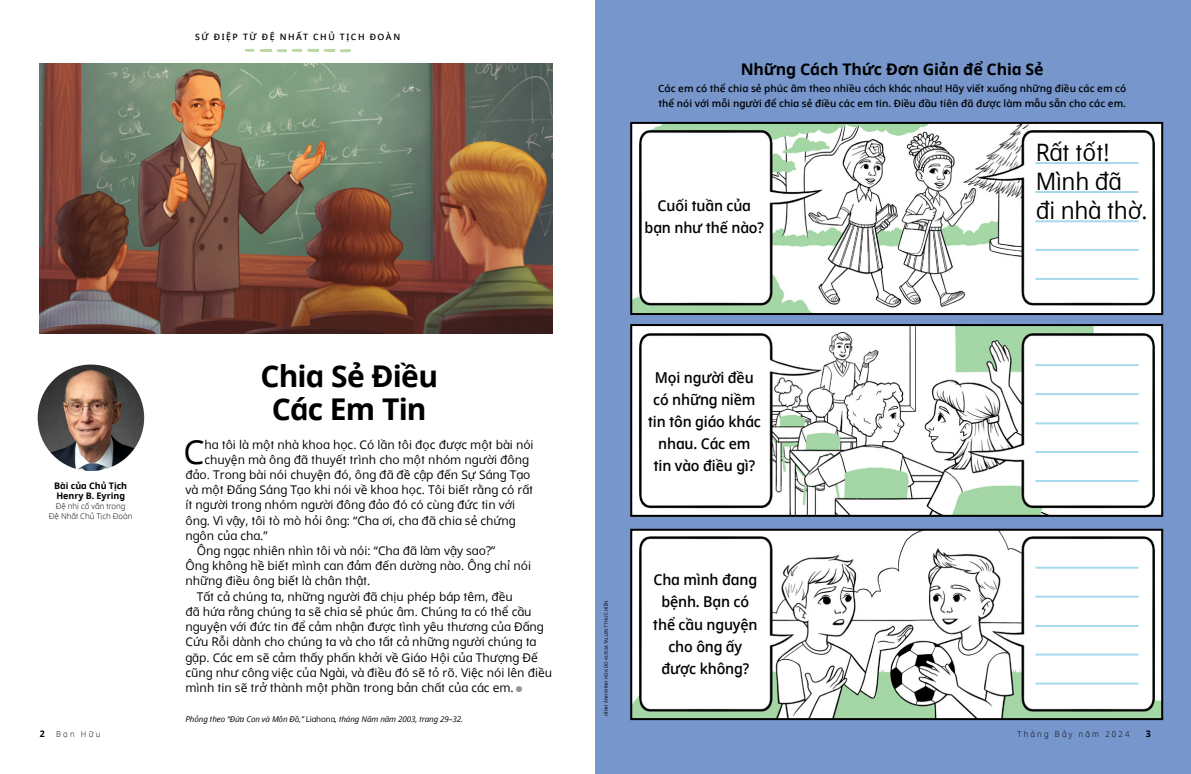
<style>
.page{position:relative;width:1191px;height:774px;background:#fff}
.page>*{position:absolute;margin:0;border:0;box-sizing:border-box;transform-origin:0 0}
.p1_first{font:33.3px "Dots Solidlds Lat";color:#000}
.t1{font:700 30px/33px "Dots Solidlds Lat";letter-spacing:-.03em;color:#000;text-align:center}
.span_dominant_p{font:24px/29px "Dots Solidlds Lat";letter-spacing:-.01em;color:#000;scale:.95 1}
.t2{font:700 16px "Dots Solidlds Lat";letter-spacing:-.01em;color:#000}
.t3{font:600 15px/22px "Dots Solidlds Lat";letter-spacing:-.01em;color:#000;text-align:center;scale:.95 1}
.p1{font:12px/15.2px "Dots Solidlds Lat";color:#000}
.p1_first-2{font:12px "Dots Solidlds Lat";color:#000}
.p2_first{font:600 10px/15px "Dots Solidlds Lat";color:#000}
.t4{font:700 9.2px "Dots Solidlds Lat";color:#000;scale:.95 1}
.p1_author-name{font:700 9px/10.5px "Dots Solidlds Lat";letter-spacing:-.005em;color:#000}
.t5{font:600 8.8px "Dots Solidlds Lat";letter-spacing:.17em;color:#000}
.t6{font:300 8.2px "Dots Solidlds Lat";letter-spacing:.28em;color:#000;scale:.95 1}
.t7{font:italic 8px "Dots Solidlds Lat";letter-spacing:-.01em;color:#000}
.p1_author-role{font:300 8px/10px "Dots Solidlds Lat";letter-spacing:-.005em;color:#000;text-align:center}
.p1_figure_image_credit_first__p1_aside_i{font:4.5px "Dots Solidlds Lat";color:#000}
.s1{font-family:"Ding P Ilds Dpi";font-size:8.5px;color:#969798}
.s2{font-style:normal}
</style>
<div class="page">
<svg style="left:244px;top:49px;width:107px;height:3px"></svg>
<img style="left:36px;top:363px;width:110px;height:110px;border-radius:55px">
<div style="left:34px;top:361px;width:114px;height:114px;border:4px solid #fff;border-radius:50%"></div>
<img style="left:40px;top:64px;width:513px;height:269px">
<div style="left:595px;top:0;width:596px;height:774px;background:#7696cc"></div>
<img style="left:633px;top:125px;width:527px;height:187px">
<div style="left:630px;top:122px;width:533px;height:193px;border:2px solid #000"></div>
<img style="left:633px;top:327px;width:527px;height:187px">
<div style="left:630px;top:324px;width:533px;height:193px;border:2px solid #000"></div>
<img style="left:633px;top:532px;width:527px;height:185px">
<div style="left:630px;top:529px;width:533px;height:191px;border:2px solid #000"></div>
<hr style="left:1035px;top:567px;width:103px;height:2px;background:#0091d0">
<hr style="left:1035px;top:653px;width:103px;height:2px;background:#0091d0">
<hr style="left:1035px;top:596px;width:103px;height:2px;background:#0091d0">
<hr style="left:1035px;top:682px;width:103px;height:2px;background:#0091d0">
<hr style="left:1035px;top:625px;width:103px;height:2px;background:#0091d0">
<hr style="left:1035px;top:364px;width:103px;height:2px;background:#0091d0">
<hr style="left:1035px;top:451px;width:103px;height:2px;background:#0091d0">
<hr style="left:1035px;top:393px;width:103px;height:2px;background:#0091d0">
<hr style="left:1035px;top:480px;width:103px;height:2px;background:#0091d0">
<hr style="left:1035px;top:422px;width:103px;height:2px;background:#0091d0">
<hr style="left:1035px;top:162px;width:103px;height:2px;background:#0091d0">
<hr style="left:1035px;top:249px;width:103px;height:2px;background:#0091d0">
<hr style="left:1035px;top:191px;width:103px;height:2px;background:#0091d0">
<hr style="left:1035px;top:278px;width:103px;height:2px;background:#0091d0">
<hr style="left:1035px;top:220px;width:103px;height:2px;background:#0091d0">
<p class="p1_author-name" style="left:54px;top:480px;width:74px">Bài của Chủ Tịch<br>Henry B. Eyring</p>
<p class="p1_author-role" style="left:49px;top:501px;width:85px">Đệ nhị cố vấn trong<br>Đệ Nhất Chủ Tịch Đoàn</p>
<p class="t5" style="left:195px;top:30px;width:206px">SỨ ĐIỆP TỪ ĐỆ NHẤT CHỦ TỊCH ĐOÀN</p>
<p class="t1" style="left:260px;top:360px;width:179px">Chia Sẻ Điều<br>Các Em Tin</p>
<p class="p1_first" style="left:183px;top:427px;width:23px">C</p>
<p class="p1_first-2" style="left:204px;top:435px;width:331px">ha tôi là một nhà khoa học. Có lần tôi đọc được một bài nói</p>
<p class="p1_first-2" style="left:204px;top:451px;width:326px">chuyện mà ông đã thuyết trình cho một nhóm người đông</p>
<p class="p1_first-2" style="left:185px;top:466px;width:346px">đảo. Trong bài nói chuyện đó, ông đã đề cập đến Sự Sáng Tạo</p>
<p class="p1_first-2" style="left:185px;top:481px;width:349px">và một Đấng Sáng Tạo khi nói về khoa học. Tôi biết rằng có rất</p>
<p class="p1_first-2" style="left:185px;top:496px;width:331px">ít người trong nhóm người đông đảo đó có cùng đức tin với</p>
<p class="p1_first-2" style="left:185px;top:511px;width:332px">ông. Vì vậy, tôi tò mò hỏi ông: “Cha ơi, cha đã chia sẻ chứng</p>
<p class="p1_first-2" style="left:185px;top:527px;width:84px">ngôn của cha.”</p>
<p class="p1" style="left:185px;top:543px;width:347px;text-indent:11px">Ông ngạc nhiên nhìn tôi và nói: “Cha đã làm vậy sao?”<br>Ông không hề biết mình can đảm đến dường nào. Ông chỉ nói những điều ông biết là chân thật.</p>
<p class="p1" style="left:185px;top:589px;width:368px;text-indent:11px">Tất cả chúng ta, những người đã chịu phép báp têm, đều<br>đã hứa rằng chúng ta sẽ chia sẻ phúc âm. Chúng ta có thể cầu nguyện với đức tin để cảm nhận được tình yêu thương của Đấng Cứu Rỗi dành cho chúng ta và cho tất cả những người chúng ta gặp. Các em sẽ cảm thấy phấn khởi về Giáo Hội của Thượng Đế cũng như công việc của Ngài, và điều đó sẽ tỏ rõ. Việc nói lên điều mình tin sẽ trở thành một phần trong bản chất của các em. <span class="s1">●</span></p>
<p class="t7" style="left:185px;top:713px;width:279px">Phỏng theo “Đứa Con và Môn Đồ,” <span class="s2">Liahona</span>, tháng Năm năm 2003, trang 29–32.</p>
<p class="t2" style="left:740px;top:57px;width:304px">Những Cách Thức Đơn Giản để Chia Sẻ</p>
<p class="p2_first" style="left:658px;top:81px;width:469px">Các em có thể chia sẻ phúc âm theo nhiều cách khác nhau! Hãy viết xuống những điều các em có thể nói với mỗi người để chia sẻ điều các em tin. Điều đầu tiên đã được làm mẫu sẵn cho các em.</p>
<p class="t3" style="left:644px;top:195px;width:127px">Cuối tuần của bạn như thế nào?</p>
<p class="span_dominant_p" style="left:1035px;top:138px;width:119px">Rất tốt!<br>Mình đã<br>đi nhà thờ.</p>
<p class="t3" style="left:647px;top:367px;width:121px">Mọi người đều có những niềm tin tôn giáo khác nhau. Các em tin vào điều gì?</p>
<p class="p1_figure_image_credit_first__p1_aside_i" style="left:603px;top:716px;width:117px;rotate:-90deg">HÌNH ẢNH MINH HỌA DO ALYSSA TALLENT THỰC HIỆN</p>
<p class="t3" style="left:653px;top:569px;width:112px">Cha mình đang bệnh. Bạn có thể cầu nguyện cho ông ấy được không?</p>
<p class="t4" style="left:40px;top:727px;width:7px">2</p>
<p class="t6" style="left:56px;top:728px;width:48px">Bạn Hữu</p>
<p class="t6" style="left:1017px;top:728px;width:119px">Tháng Bảy năm 2024</p>
<p class="t4" style="left:1146px;top:727px;width:7px">3</p>
</div>
